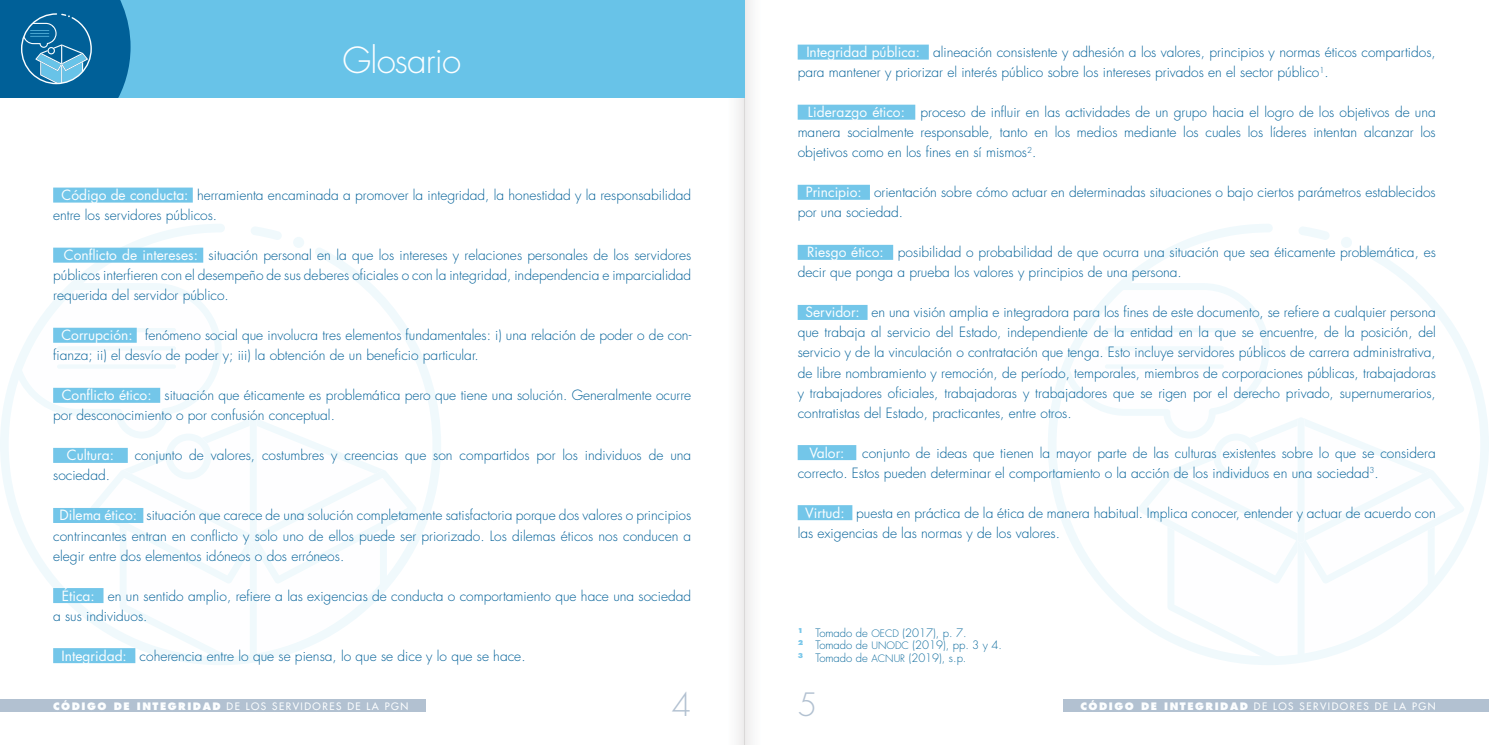
<style>
.page{position:relative;width:1489px;height:745px;background:#fff}
.page>*{position:absolute;margin:0;border:0;box-sizing:border-box;transform-origin:0 0}
._0-2Parte{font:300 35px "Futura Std";letter-spacing:-.025em;color:#fcfeff}
.t1{font:300 31.25px "Futura Std";color:#b2c1d1}
._2-1texto{font:300 13.75px/20px "Futura Std";color:#006098}
._2-1texto-2{font:13.75px "Futura Std";color:#fcfeff}
._6notas{font:300 11.25px "Futura Std";color:#0e6c9e}
.t2{font:500 10px "Futura Std";letter-spacing:.15em;color:#fcfeff}
.s1{font-weight:400;color:#fcfeff}
.s2{font-size:10px}
.s3{font-weight:800}
</style>
<div class="page">
<svg style="left:0;top:224px;width:441px;height:440px"></svg>
<div style="left:293px;top:237px;width:11px;height:11px;background:#f0f9fc;border-radius:50%"></div>
<svg style="left:1048px;top:224px;width:440px;height:440px"></svg>
<div style="left:1340px;top:237px;width:11px;height:11px;background:#f0f9fc;border-radius:50%"></div>
<div style="left:0;top:699px;width:425px;height:12px;background:#b2c1d1"></div>
<div style="left:1063px;top:699px;width:425px;height:12px;background:#b2c1d1"></div>
<img style="left:721px;top:0;width:30px;height:744px">
<div style="left:0;top:0;width:744px;height:97px;background:#68c3e8"></div>
<svg style="left:0;top:0;width:131px;height:97px;background:#1670a4"></svg>
<div style="left:53px;top:187px;width:140px;height:15px;background:#73c6e9"></div>
<div style="left:53px;top:247px;width:150px;height:15px;background:#73c6e9"></div>
<div style="left:53px;top:327px;width:84px;height:15px;background:#73c6e9"></div>
<div style="left:53px;top:387px;width:107px;height:15px;background:#73c6e9"></div>
<div style="left:53px;top:447px;width:75px;height:15px;background:#73c6e9"></div>
<div style="left:53px;top:507px;width:90px;height:15px;background:#73c6e9"></div>
<div style="left:53px;top:587px;width:50px;height:15px;background:#73c6e9"></div>
<div style="left:53px;top:647px;width:82px;height:15px;background:#73c6e9"></div>
<div style="left:797px;top:45px;width:131px;height:15px;background:#73c6e9"></div>
<div style="left:797px;top:105px;width:118px;height:15px;background:#73c6e9"></div>
<div style="left:797px;top:185px;width:72px;height:15px;background:#73c6e9"></div>
<div style="left:797px;top:245px;width:96px;height:15px;background:#73c6e9"></div>
<div style="left:797px;top:305px;width:70px;height:15px;background:#73c6e9"></div>
<div style="left:797px;top:445px;width:59px;height:15px;background:#73c6e9"></div>
<div style="left:797px;top:505px;width:55px;height:15px;background:#73c6e9"></div>
<p class="_0-2Parte" style="left:342px;top:39px;width:120px">Glosario</p>
<p class="_2-1texto" style="left:797px;top:42px;width:639px;text-indent:9px"><span class="s1">Integridad pública:</span> alineación consistente y adhesión a los valores, principios y normas éticos compartidos, para mantener y priorizar el interés público sobre los intereses privados en el sector público<sup>1</sup>.</p>
<p class="_2-1texto" style="left:797px;top:102px;width:639px;text-align:justify;text-indent:10px"><span class="s1">Liderazgo ético:</span> proceso de influir en las actividades de un grupo hacia el logro de los objetivos de una manera socialmente responsable, tanto en los medios mediante los cuales los líderes intentan alcanzar los objetivos como en los fines en sí mismos<sup>2</sup>.</p>
<p class="_2-1texto" style="left:797px;top:182px;width:639px;text-indent:8px"><span class="s1">Principio:</span> orientación sobre cómo actuar en determinadas situaciones o bajo ciertos parámetros establecidos por una sociedad.</p>
<p class="_2-1texto" style="left:797px;top:242px;width:639px;text-indent:9px"><span class="s1">Riesgo ético:</span> posibilidad o probabilidad de que ocurra una situación que sea éticamente problemática, es decir que ponga a prueba los valores y principios de una persona.</p>
<p class="_2-1texto" style="left:797px;top:302px;width:639px;text-align:justify;text-indent:8px"><span class="s1">Servidor:</span> en una visión amplia e integradora para los fines de este documento, se refiere a cualquier persona que trabaja al servicio del Estado, independiente de la entidad en la que se encuentre, de la posición, del servicio y de la vinculación o contratación que tenga. Esto incluye servidores públicos de carrera administrativa, de libre nombramiento y remoción, de período, temporales, miembros de corporaciones públicas, trabajadoras y trabajadores oficiales, trabajadoras y trabajadores que se rigen por el derecho privado, supernumerarios, contratistas del Estado, practicantes, entre otros.</p>
<p class="_2-1texto-2" style="left:809px;top:443px;width:37px">Valor:</p>
<p class="_2-1texto" style="left:53px;top:185px;width:639px;text-indent:8px"><span class="s1">Código de conducta:</span> herramienta encaminada a promover la integridad, la honestidad y la responsabilidad entre los servidores públicos.</p>
<p class="_2-1texto" style="left:53px;top:245px;width:639px;text-align:justify;text-indent:11px"><span class="s1">Conflicto de intereses:</span> situación personal en la que los intereses y relaciones personales de los servidores públicos interfieren con el desempeño de sus deberes oficiales o con la integridad, independencia e imparcialidad requerida del servidor público.</p>
<p class="_2-1texto" style="left:53px;top:325px;width:639px;text-indent:8px"><span class="s1">Corrupción:</span> fenómeno social que involucra tres elementos fundamentales: i) una relación de poder o de con&shy;fianza; ii) el desvío de poder y; iii) la obtención de un beneficio particular.</p>
<p class="_2-1texto" style="left:53px;top:385px;width:639px;text-indent:9px"><span class="s1">Conflicto ético:</span> situación que éticamente es problemática pero que tiene una solución. Generalmente ocurre por desconocimiento o por confusión conceptual.</p>
<p class="_2-1texto-2" style="left:67px;top:446px;width:49px">Cultura:</p>
<p class="_2-1texto" style="left:135px;top:445px;width:558px">conjunto de valores, costumbres y creencias que son compartidos por los individuos de una</p>
<p class="_2-1texto" style="left:53px;top:465px;width:58px">sociedad.</p>
<p class="_2-1texto" style="left:53px;top:505px;width:639px;text-align:justify;text-indent:6px"><span class="s1">Dilema ético:</span> situación que carece de una solución completamente satisfactoria porque dos valores o principios contrincantes entran en conflicto y solo uno de ellos puede ser priorizado. Los dilemas éticos nos conducen a elegir entre dos elementos idóneos o dos erróneos.</p>
<p class="_2-1texto" style="left:53px;top:585px;width:639px;text-indent:9px"><span class="s1">Ética:</span> en un sentido amplio, refiere a las exigencias de conducta o comportamiento que hace una sociedad a sus individuos.</p>
<p class="_2-1texto" style="left:62px;top:645px;width:465px"><span class="s1">Integridad:</span> coherencia entre lo que se piensa, lo que se dice y lo que se hace.</p>
<p class="_2-1texto" style="left:797px;top:442px;width:639px;text-indent:65px">conjunto de ideas que tienen la mayor parte de las culturas existentes sobre lo que se considera correcto. Estos pueden determinar el comportamiento o la acción de los individuos en una sociedad<sup>3</sup>.</p>
<p class="_2-1texto" style="left:797px;top:502px;width:639px;text-indent:8px"><span class="s1">Virtud:</span> puesta en práctica de la ética de manera habitual. Implica conocer, entender y actuar de acuerdo con las exigencias de las normas y de los valores.</p>
<p class="_6notas" style="left:797px;top:625px;width:170px"><sup>1</sup> Tomado de <span class="s2">OECD</span> (2017), p. 7.</p>
<p class="_6notas" style="left:797px;top:637px;width:206px"><sup>2</sup> Tomado de <span class="s2">UNODC</span> (2019), pp. 3 y 4.</p>
<p class="_6notas" style="left:797px;top:650px;width:170px"><sup>3</sup> Tomado de <span class="s2">ACNUR</span> (2019), s.p.</p>
<p class="t2" style="left:53px;top:699px;width:357px"><span class="s3">CÓDIGO DE INTEGRIDAD</span> DE LOS SERVIDORES DE LA PGN</p>
<h2 class="t1" style="left:672px;top:684px;width:21px">4</h2>
<h2 class="t1" style="left:797px;top:684px;width:21px">5</h2>
<p class="t2" style="left:1080px;top:699px;width:357px"><span class="s3">CÓDIGO DE INTEGRIDAD</span> DE LOS SERVIDORES DE LA PGN</p>
</div>
